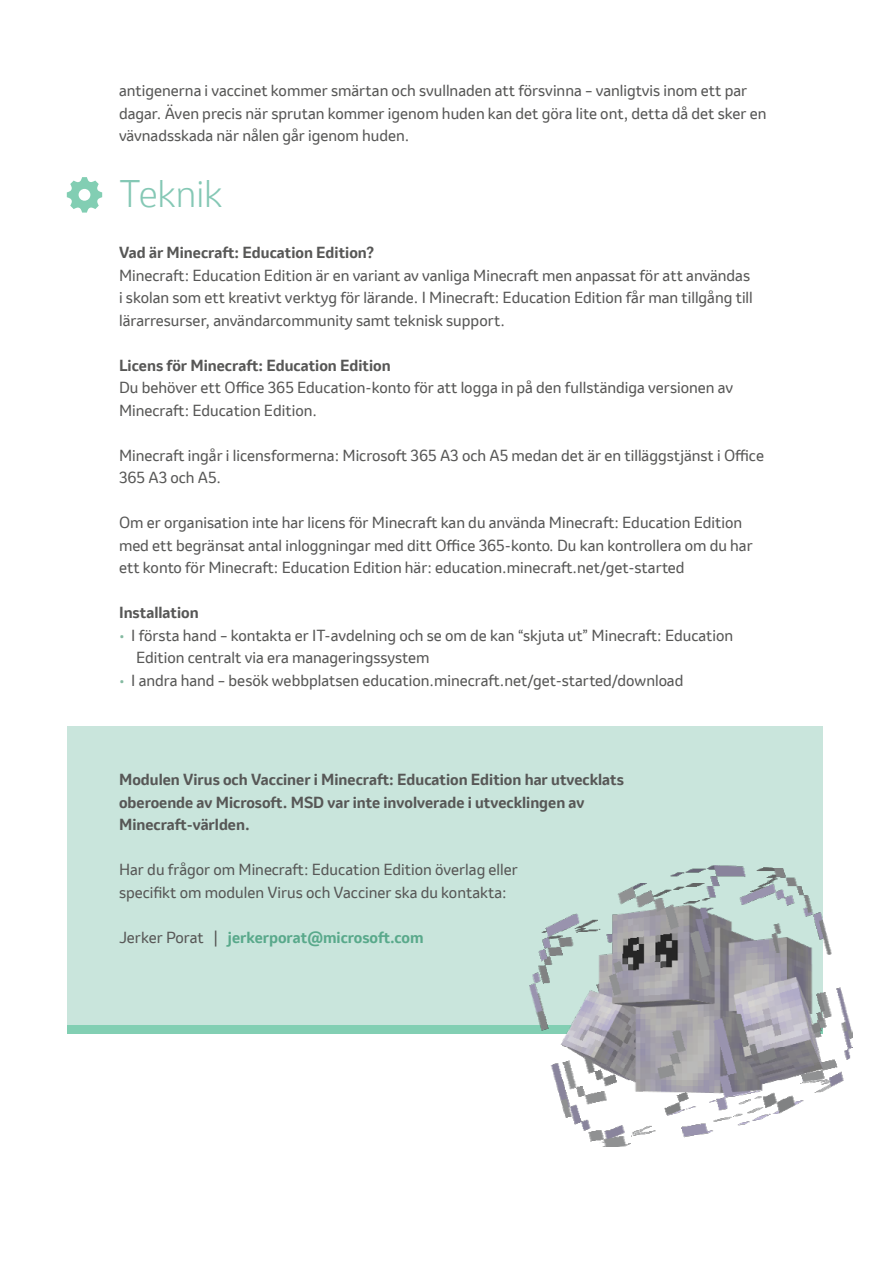
<style>
.page{position:relative;width:893px;height:1263px;background:#fff}
.page>*{position:absolute;margin:0;border:0;box-sizing:border-box;transform-origin:0 0}
.t1{font:300 36px "Invention";color:#85c8b5}
.t2{font:15px/22.5px "Invention";color:#575756}
.t3{font:700 15px/22.5px "Invention";color:#575756}
.t4{font:700 15px "Invention";color:#59a98b}
.s1{color:#84baa1}
.s2{font-weight:400;color:#575756}
</style>
<div class="page">
<div style="left:67px;top:726px;width:756px;height:299px;background:#c9e5dc"></div>
<div style="left:67px;top:1025px;width:756px;height:9px;background:#82cfb3"></div>
<svg style="left:67px;top:177px;width:35px;height:36px"></svg>
<img style="left:529px;top:865px;width:324px;height:281px">
<p class="t2" style="left:119px;top:79px;width:649px">antigenerna i vaccinet kommer smärtan och svullnaden att försvinna – vanligtvis inom ett par dagar. Även precis när sprutan kommer igenom huden kan det göra lite ont, detta då det sker en vävnadsskada när nålen går igenom huden.</p>
<h1 class="t1" style="left:119px;top:169px;width:105px">Teknik</h1>
<p class="t3" style="left:119px;top:241px;width:256px">Vad är Minecraft: Education Edition?</p>
<p class="t2" style="left:119px;top:264px;width:635px">Minecraft: Education Edition är en variant av vanliga Minecraft men anpassat för att användas i skolan som ett kreativt verktyg för lärande. I Minecraft: Education Edition får man tillgång till lärarresurser, användarcommunity samt teknisk support.</p>
<p class="t3" style="left:119px;top:354px;width:273px">Licens för Minecraft: Education Edition</p>
<p class="t2" style="left:119px;top:376px;width:615px">Du behöver ett Office 365 Education-konto för att logga in på den fullständiga versionen av<br>Minecraft: Education Edition.</p>
<p class="t2" style="left:119px;top:444px;width:646px">Minecraft ingår i licensformerna: Microsoft 365 A3 och A5 medan det är en tilläggstjänst i Office<br>365 A3 och A5.</p>
<p class="t2" style="left:119px;top:511px;width:635px">Om er organisation inte har licens för Minecraft kan du använda Minecraft: Education Edition med ett begränsat antal inloggningar med ditt Office 365-konto. Du kan kontrollera om du har ett konto för Minecraft: Education Edition här: education.minecraft.net/get-started</p>
<p class="t3" style="left:119px;top:601px;width:81px">Installation</p>
<p class="t2" style="left:136px;top:624px;width:599px;text-indent:-17px"><span class="s1">•</span> I första hand – kontakta er IT-avdelning och se om de kan “skjuta ut” Minecraft: Education<br>Edition centralt via era manageringssystem</p>
<p class="t2" style="left:119px;top:669px;width:566px"><span class="s1">•</span> I andra hand – besök webbplatsen education.minecraft.net/get-started/download</p>
<p class="t3" style="left:119px;top:768px;width:506px">Modulen Virus och Vacciner i Minecraft: Education Edition har utvecklats oberoende av Microsoft. MSD var inte involverade i utvecklingen av<br>Minecraft-världen.</p>
<p class="t2" style="left:119px;top:858px;width:400px">Har du frågor om Minecraft: Education Edition överlag eller specifikt om modulen Virus och Vacciner ska du kontakta:</p>
<p class="t4" style="left:119px;top:926px;width:306px"><span class="s2">Jerker Porat |</span> jerkerporat@microsoft.com</p>
</div>
